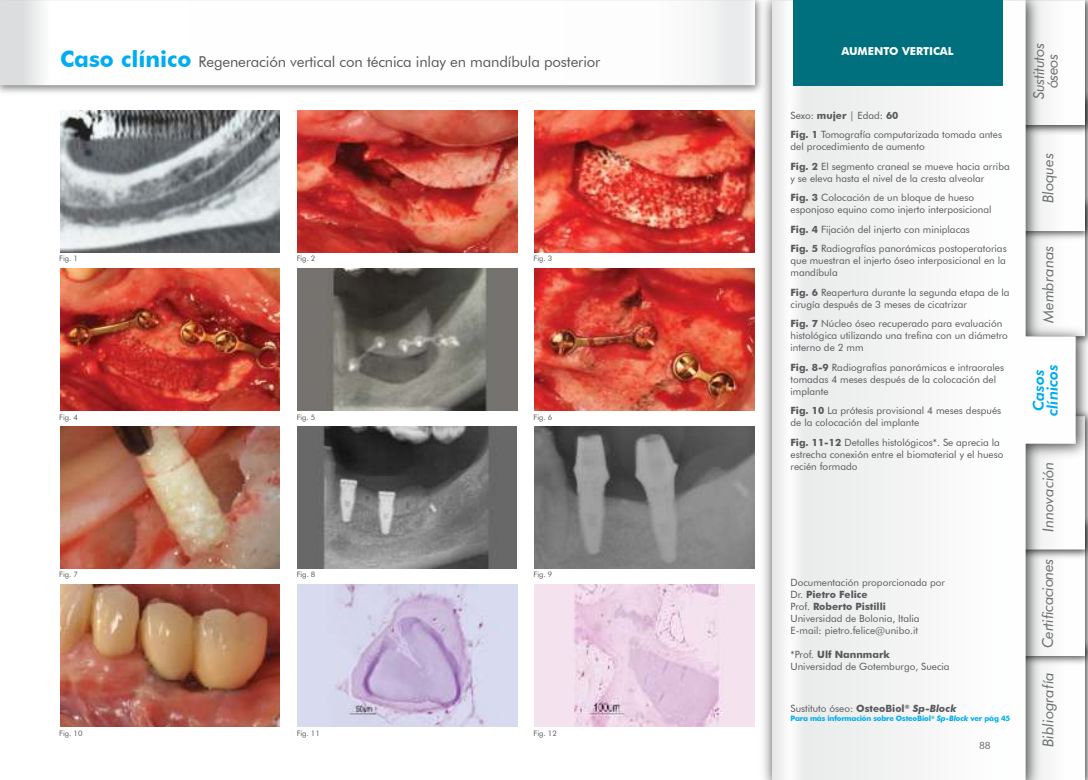
<style>
.page{position:relative;width:1088px;height:780px;background:#fff}
.page>*{position:absolute;margin:0;border:0;box-sizing:border-box;transform-origin:0 0}
.t1{font:15px "Futura BT";letter-spacing:-.01em;color:#57585a}
.t2{font:italic 15px "Futura BT";color:#6c6e70}
.t3{font:italic 15px "Futura BT";letter-spacing:-.025em;color:#6c6e70}
.t4{font:italic 15px/13.8px "Futura BT";letter-spacing:-.03em;color:#6c6e70;text-align:center}
.t5{font:italic 800 15px/13.8px "Futura BT";color:#00adef;text-align:center}
.t6{font:700 11px "Futura BT";color:#fff}
.t7{font:10px/12px "Futura BT";color:#57585a}
.t8{font:10px "Futura BT";color:#6d6f70}
.t9{font:7.62px "Futura BT";color:#57585a}
.t10{font:700 7.5px "Futura BT";letter-spacing:-.02em;color:#00adef}
.s1{font-weight:700;font-size:22.5px;color:#00adef}
.s2{font-weight:700}
.s3{font-weight:700;font-style:italic}
.s4{font-style:italic}
</style>
<div class="page">
<img style="left:755px;top:0;width:333px;height:780px">
<img style="left:772px;top:0;width:303px;height:780px">
<div style="left:793px;top:0;width:210px;height:85px;background:#00707e"></div>
<img style="left:297px;top:426px;width:220px;height:142px">
<img style="left:60px;top:268px;width:219px;height:143px">
<img style="left:297px;top:268px;width:220px;height:143px">
<img style="left:534px;top:268px;width:221px;height:143px">
<img style="left:60px;top:426px;width:219px;height:142px">
<img style="left:60px;top:110px;width:219px;height:143px">
<img style="left:534px;top:426px;width:221px;height:143px">
<img style="left:60px;top:584px;width:219px;height:142px">
<img style="left:297px;top:584px;width:220px;height:142px">
<img style="left:534px;top:584px;width:221px;height:142px">
<img style="left:297px;top:110px;width:220px;height:143px">
<img style="left:534px;top:110px;width:221px;height:143px">
<h1 class="t1" style="left:60px;top:56px;width:542px"><span class="s1">Caso clínico</span> Regeneración vertical con técnica inlay en mandíbula posterior</h1>
<p class="t9" style="left:59px;top:255px;width:20px">Fig. 1</p>
<p class="t9" style="left:297px;top:255px;width:20px">Fig. 2</p>
<p class="t9" style="left:534px;top:255px;width:20px">Fig. 3</p>
<p class="t9" style="left:59px;top:414px;width:20px">Fig. 4</p>
<p class="t9" style="left:297px;top:414px;width:20px">Fig. 5</p>
<p class="t9" style="left:534px;top:414px;width:20px">Fig. 6</p>
<p class="t9" style="left:59px;top:571px;width:20px">Fig. 7</p>
<p class="t9" style="left:297px;top:571px;width:20px">Fig. 8</p>
<p class="t9" style="left:534px;top:571px;width:20px">Fig. 9</p>
<p class="t9" style="left:59px;top:729px;width:25px">Fig. 10</p>
<p class="t9" style="left:297px;top:729px;width:25px">Fig. 11</p>
<p class="t9" style="left:534px;top:730px;width:25px">Fig. 12</p>
<p class="t6" style="left:841px;top:46px;width:114px">AUMENTO VERTICAL</p>
<p class="t7" style="left:790px;top:106px;width:213px;line-height:19.5px">Sexo: <span class="s2">mujer</span> | Edad: <span class="s2">60<br>Fig. 1</span> Tomografía computarizada tomada antes</p>
<p class="t7" style="left:790px;top:138px;width:221px;line-height:19.5px">del procedimiento de aumento<br><span class="s2">Fig. 2</span> El segmento craneal se mueve hacia arriba</p>
<p class="t7" style="left:790px;top:169px;width:195px;line-height:19.5px">y se eleva hasta el nivel de la cresta alveolar<br><span class="s2">Fig. 3</span> Colocación de un bloque de hueso</p>
<p class="t7" style="left:790px;top:201px;width:218px;line-height:19.5px">esponjoso equino como injerto interposicional<br><span class="s2">Fig. 4</span> Fijación del injerto con miniplacas<br><span class="s2">Fig. 5</span> Radiografías panorámicas postoperatorias</p>
<p class="t7" style="left:790px;top:256px;width:217px">que muestran el injerto óseo interposicional en la mandíbula</p>
<p class="t7" style="left:790px;top:287px;width:221px"><span class="s2">Fig. 6</span> Reapertura durante la segunda etapa de la cirugía después de 3 meses de cicatrizar</p>
<p class="t7" style="left:790px;top:319px;width:219px"><span class="s2">Fig. 7</span> Núcleo óseo recuperado para evaluación histológica utilizando una trefina con un diámetro interno de 2 mm</p>
<p class="t7" style="left:790px;top:362px;width:215px"><span class="s2">Fig. 8-9</span> Radiografías panorámicas e intraorales tomadas 4 meses después de la colocación del implante</p>
<p class="t7" style="left:790px;top:406px;width:212px"><span class="s2">Fig. 10</span> La prótesis provisional 4 meses después de la colocación del implante</p>
<p class="t7" style="left:790px;top:437px;width:214px"><span class="s2">Fig. 11-12</span> Detalles histológicos*. Se aprecia la estrecha conexión entre el biomaterial y el hueso recién formado</p>
<p class="t7" style="left:790px;top:577px;width:156px">Documentación proporcionada por<br>Dr. <span class="s2">Pietro Felice<br></span>Prof. <span class="s2">Roberto Pistilli<br></span>Universidad de Bolonia, Italia<br>E-mail: pietro.felice@unibo.it</p>
<p class="t7" style="left:790px;top:649px;width:161px">*Prof. <span class="s2">Ulf Nannmark<br></span>Universidad de Gotemburgo, Suecia</p>
<p class="t7" style="left:790px;top:703px;width:167px">Sustituto óseo: <span class="s2">OsteoBiol</span><sup>®</sup> <span class="s3">Sp-Block</span></p>
<p class="t10" style="left:790px;top:715px;width:221px">Para más información sobre OsteoBiol<sup>®</sup> <span class="s4">Sp-Block</span> ver pág 45</p>
<p class="t8" style="left:979px;top:741px;width:13px">88</p>
<h1 class="t4" style="left:1033px;top:99px;width:57px;rotate:-90deg">Sustitutos óseos</h1>
<h1 class="t2" style="left:1042px;top:203px;width:52px;rotate:-90deg">Bloques</h1>
<h1 class="t2" style="left:1042px;top:323px;width:79px;rotate:-90deg">Membranas</h1>
<h1 class="t5" style="left:1033px;top:416px;width:53px;rotate:-90deg">Casos clínicos</h1>
<h1 class="t2" style="left:1042px;top:532px;width:72px;rotate:-90deg">Innovación</h1>
<h1 class="t3" style="left:1042px;top:648px;width:91px;rotate:-90deg">Certificaciones</h1>
<h1 class="t2" style="left:1042px;top:747px;width:76px;rotate:-90deg">Bibliografía</h1>
</div>
